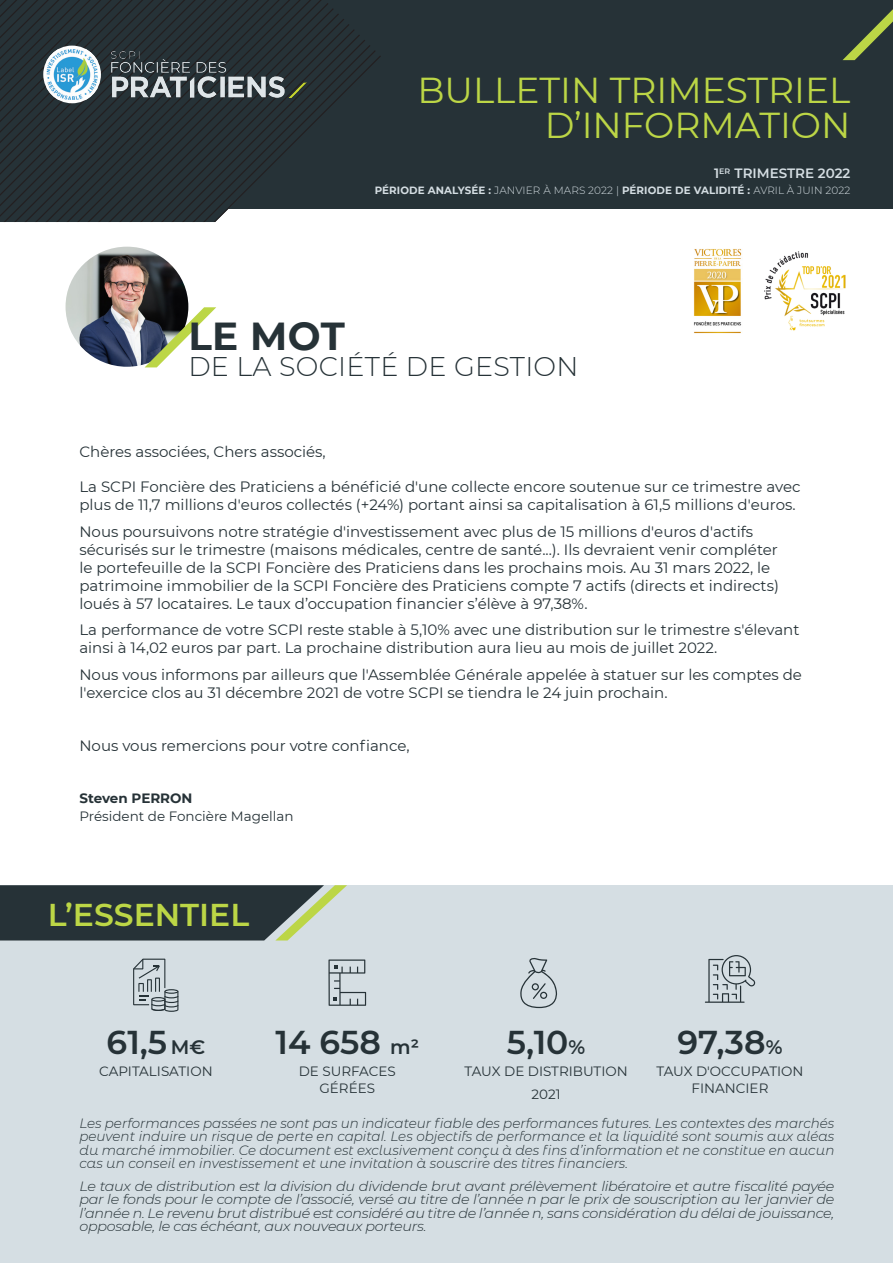
<style>
.page{position:relative;width:893px;height:1263px;background:#fff}
.page>*{position:absolute;margin:0;border:0;box-sizing:border-box;transform-origin:0 0}
.t1{font:700 39px "Montserrat";color:#263237}
.t2{font:36px/34.5px "Montserrat";color:#bcd646;text-align:right}
.t3{font:600 33px "Montserrat";color:#263237}
.t4{font:600 31.5px "Montserrat";color:#bcd646}
.t5{font:300 27px "Montserrat";letter-spacing:.01em;color:#263237}
.t6{font:15px/18px "Montserrat";color:#263237}
.t7{font:italic 300 13.5px/13.5px "Montserrat";letter-spacing:-.015em;color:#263237;text-align:justify}
.t8{font:italic 300 13.5px/13.5px "Montserrat";letter-spacing:-.015em;color:#263237;text-align:justify;scale:1.06 1}
.t9{font:13.5px/16.2px "Montserrat";color:#263237;text-align:center}
.t10{font:600 13.5px "Montserrat";color:#d5dee3}
.t11{font:700 13.5px "Montserrat";color:#263237}
.t12{font:700 10.5px "Montserrat";letter-spacing:.01em;color:#d5dee3}
.s1{font-weight:300}
.s2{font-size:19.5px}
</style>
<div class="page">
<div style="left:0;top:0;width:893px;height:208px;background:#263237"></div>
<svg style="left:0;top:0;width:439px;height:222px"></svg>
<div style="left:0;top:885px;width:893px;height:378px;background:#d5dee3"></div>
<svg style="left:0;top:885px;width:347px;height:55px;background:#404c4c"></svg>
<img style="left:693px;top:248px;width:49px;height:86px">
<img style="left:764px;top:251px;width:82px;height:80px">
<svg style="left:133px;top:959px;width:45px;height:53px"></svg>
<svg style="left:328px;top:959px;width:38px;height:47px"></svg>
<svg style="left:520px;top:958px;width:37px;height:50px"></svg>
<svg style="left:705px;top:955px;width:50px;height:48px"></svg>
<img style="left:112px;top:51px;width:195px;height:47px">
<div style="left:43px;top:46px;width:58px;height:57px;background:#fff;border-radius:50%"></div>
<img style="left:47px;top:49px;width:51px;height:51px">
<svg style="left:843px;top:9px;width:50px;height:51px"></svg>
<img style="left:66px;top:247px;width:122px;height:120px">
<svg style="left:145px;top:307px;width:71px;height:60px"></svg>
<h2 class="t2" style="left:417px;top:74px;width:435px">BULLETIN TRIMESTRIEL<br>D’INFORMATION</h2>
<p class="t10" style="left:714px;top:166px;width:138px">1<sup>ER</sup> TRIMESTRE 2022</p>
<p class="t12" style="left:375px;top:185px;width:477px">PÉRIODE ANALYSÉE : <span class="s1">JANVIER À MARS 2022 |</span> PÉRIODE DE VALIDITÉ : <span class="s1">AVRIL À JUIN 2022</span></p>
<h1 class="t1" style="left:188px;top:315px;width:158px">LE MOT</h1>
<h3 class="t5" style="left:188px;top:352px;width:392px">DE LA SOCIÉTÉ DE GESTION</h3>
<p class="t6" style="left:79px;top:443px;width:248px">Chères associées, Chers associés,</p>
<p class="t6" style="left:79px;top:477px;width:723px">La SCPI Foncière des Praticiens a bénéficié d'une collecte encore soutenue sur ce trimestre avec plus de 11,7 millions d'euros collectés (+24%) portant ainsi sa capitalisation à 61,5 millions d'euros.</p>
<p class="t6" style="left:79px;top:522px;width:701px">Nous poursuivons notre stratégie d'investissement avec plus de 15 millions d'euros d'actifs sécurisés sur le trimestre (maisons médicales, centre de santé...). Ils devraient venir compléter le portefeuille de la SCPI Foncière des Praticiens dans les prochains mois. Au 31 mars 2022, le patrimoine immobilier de la SCPI Foncière des Praticiens compte 7 actifs (directs et indirects) loués à 57 locataires. Le taux d’occupation financier s’élève à 97,38%.</p>
<p class="t6" style="left:79px;top:620px;width:722px">La performance de votre SCPI reste stable à 5,10% avec une distribution sur le trimestre s'élevant ainsi à 14,02 euros par part. La prochaine distribution aura lieu au mois de juillet 2022.</p>
<p class="t6" style="left:79px;top:665px;width:724px">Nous vous informons par ailleurs que l'Assemblée Générale appelée à statuer sur les comptes de l'exercice clos au 31 décembre 2021 de votre SCPI se tiendra le 24 juin prochain.</p>
<p class="t6" style="left:79px;top:736px;width:332px">Nous vous remercions pour votre confiance,</p>
<p class="t11" style="left:79px;top:791px;width:115px">Steven PERRON</p>
<p class="t9" style="left:79px;top:807px;width:216px">Président de Foncière Magellan</p>
<h3 class="t4" style="left:48px;top:898px;width:203px">L’ESSENTIEL</h3>
<h3 class="t3" style="left:107px;top:1024px;width:100px">61,5 <span class="s2">M€</span></h3>
<p class="t9" style="left:99px;top:1064px;width:115px">CAPITALISATION</p>
<h3 class="t3" style="left:275px;top:1024px;width:145px">14 658 <span class="s2">m²</span></h3>
<p class="t9" style="left:299px;top:1064px;width:99px">DE SURFACES<br>GÉRÉES</p>
<h3 class="t3" style="left:507px;top:1024px;width:80px">5,10<span class="s2">%</span></h3>
<p class="t9" style="left:464px;top:1060px;width:165px;line-height:22.5px">TAUX DE DISTRIBUTION<br>2021</p>
<h3 class="t3" style="left:678px;top:1024px;width:106px">97,38<span class="s2">%</span></h3>
<p class="t9" style="left:656px;top:1063px;width:148px">TAUX D'OCCUPATION<br>FINANCIER</p>
<p class="t7" style="left:79px;top:1115px;width:756px">Les performances passées ne sont pas un indicateur fiable des performances futures. Les contextes des marchés peuvent induire un risque de perte en capital. Les objectifs de performance et la liquidité sont soumis aux aléas du marché immobilier. Ce document est exclusivement conçu à des fins d’information et ne constitue en aucun cas un conseil en investissement et une invitation à souscrire des titres financiers.</p>
<p class="t8" style="left:79px;top:1178px;width:714px">Le taux de distribution est la division du dividende brut avant prélèvement libératoire et autre fiscalité payée par le fonds pour le compte de l’associé, versé au titre de l’année n par le prix de souscription au 1er janvier de l’année n. Le revenu brut distribué est considéré au titre de l’année n, sans considération du délai de jouissance, opposable, le cas échéant, aux nouveaux porteurs.</p>
</div>
